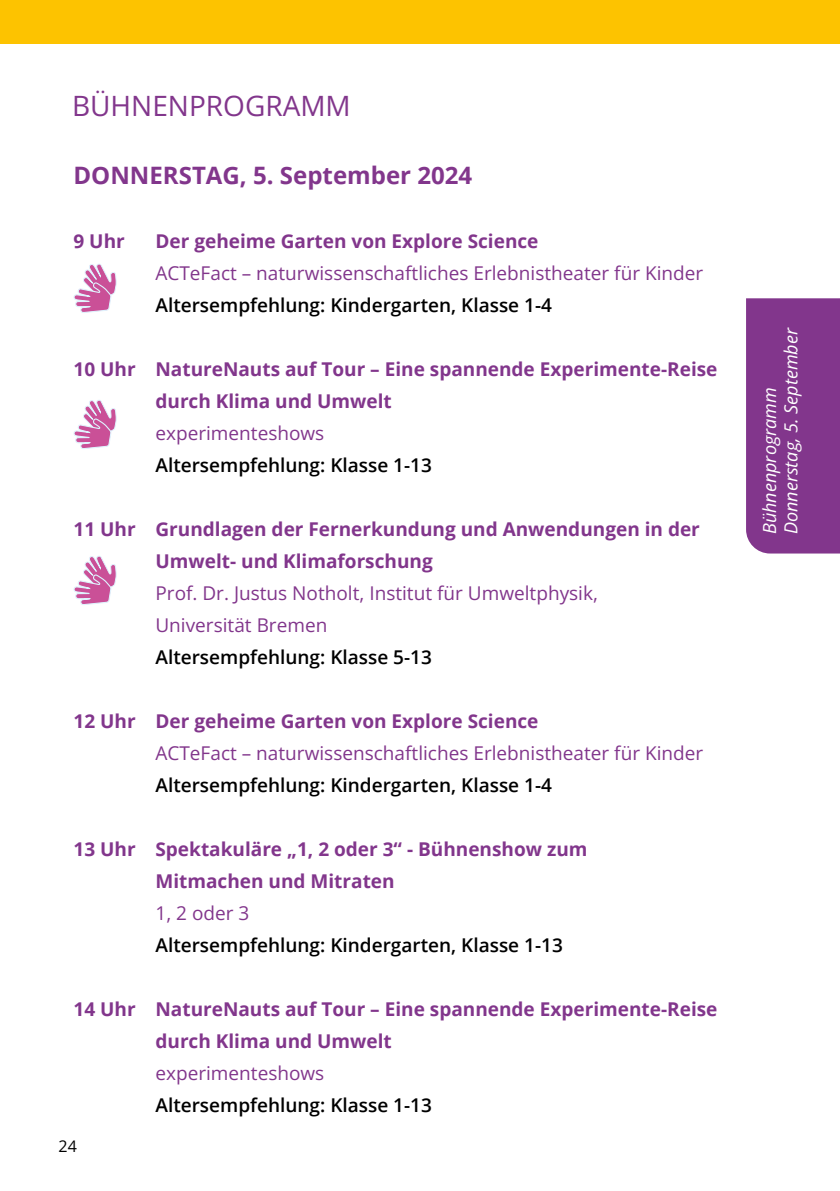
<style>
.page{position:relative;width:840px;height:1191px;background:#fff}
.page>*{position:absolute;margin:0;border:0;box-sizing:border-box;transform-origin:0 0}
.t1{font:28px "Open Sans";color:#82368c}
.t2{font:700 24px "Open Sans";color:#82368c}
.t3{font:700 19px/32px "Open Sans";color:#82368c}
.t4{font:19px/32px "Open Sans";color:#82368c}
.t5{font:600 19px "Open Sans";color:#000}
.t6{font:italic 18px/21.6px "Open Sans";color:#fff}
.t7{font:16px "Open Sans";color:#000}
</style>
<div class="page">
<div style="left:0;top:0;width:839px;height:43px;background:#fdc300"></div>
<svg style="left:73px;top:263px;width:44px;height:50px"></svg>
<svg style="left:73px;top:400px;width:44px;height:49px"></svg>
<svg style="left:73px;top:556px;width:44px;height:49px"></svg>
<div style="left:746px;top:298px;width:93px;height:255px;background:#82368c"></div>
<h1 class="t1" style="left:72px;top:87px;width:280px">BÜHNENPROGRAMM</h1>
<p class="t2" style="left:73px;top:158px;width:400px">DONNERSTAG, 5. September 2024</p>
<p class="t3" style="left:73px;top:224px;width:53px">9 Uhr</p>
<p class="t3" style="left:155px;top:224px;width:384px">Der geheime Garten von Explore Science</p>
<p class="t4" style="left:155px;top:256px;width:549px">ACTeFact – naturwissenschaftliches Erlebnistheater für Kinder</p>
<p class="t5" style="left:155px;top:292px;width:398px">Altersempfehlung: Kindergarten, Klasse 1-4</p>
<p class="t3" style="left:155px;top:352px;width:563px;text-indent:-82px">10 Uhr NatureNauts auf Tour – Eine spannende Experimente-Reise durch Klima und Umwelt</p>
<p class="t4" style="left:155px;top:416px;width:170px">experimenteshows</p>
<p class="t5" style="left:155px;top:452px;width:278px">Altersempfehlung: Klasse 1-13</p>
<p class="t3" style="left:155px;top:512px;width:545px;text-indent:-82px">11 Uhr Grundlagen der Fernerkundung und Anwendungen in der<br>Umwelt- und Klimaforschung</p>
<p class="t4" style="left:155px;top:576px;width:444px">Prof. Dr. Justus Notholt, Institut für Umweltphysik,<br>Universität Bremen</p>
<p class="t5" style="left:155px;top:644px;width:278px">Altersempfehlung: Klasse 5-13</p>
<p class="t3" style="left:73px;top:704px;width:466px">12 Uhr Der geheime Garten von Explore Science</p>
<p class="t4" style="left:155px;top:736px;width:549px">ACTeFact – naturwissenschaftliches Erlebnistheater für Kinder</p>
<p class="t5" style="left:155px;top:772px;width:398px">Altersempfehlung: Kindergarten, Klasse 1-4</p>
<p class="t3" style="left:155px;top:832px;width:433px;text-indent:-82px">13 Uhr Spektakuläre „1, 2 oder 3“ - Bühnenshow zum<br>Mitmachen und Mitraten</p>
<p class="t4" style="left:155px;top:896px;width:95px">1, 2 oder 3</p>
<p class="t5" style="left:155px;top:932px;width:408px">Altersempfehlung: Kindergarten, Klasse 1-13</p>
<p class="t3" style="left:155px;top:992px;width:563px;text-indent:-82px">14 Uhr NatureNauts auf Tour – Eine spannende Experimente-Reise durch Klima und Umwelt</p>
<p class="t4" style="left:155px;top:1056px;width:170px">experimenteshows</p>
<p class="t5" style="left:155px;top:1092px;width:278px">Altersempfehlung: Klasse 1-13</p>
<p class="t7" style="left:59px;top:1135px;width:20px">24</p>
<p class="t6" style="left:757px;top:534px;width:208px;rotate:-90deg">Bühnenprogramm<br>Donnerstag, 5. September</p>
</div>
